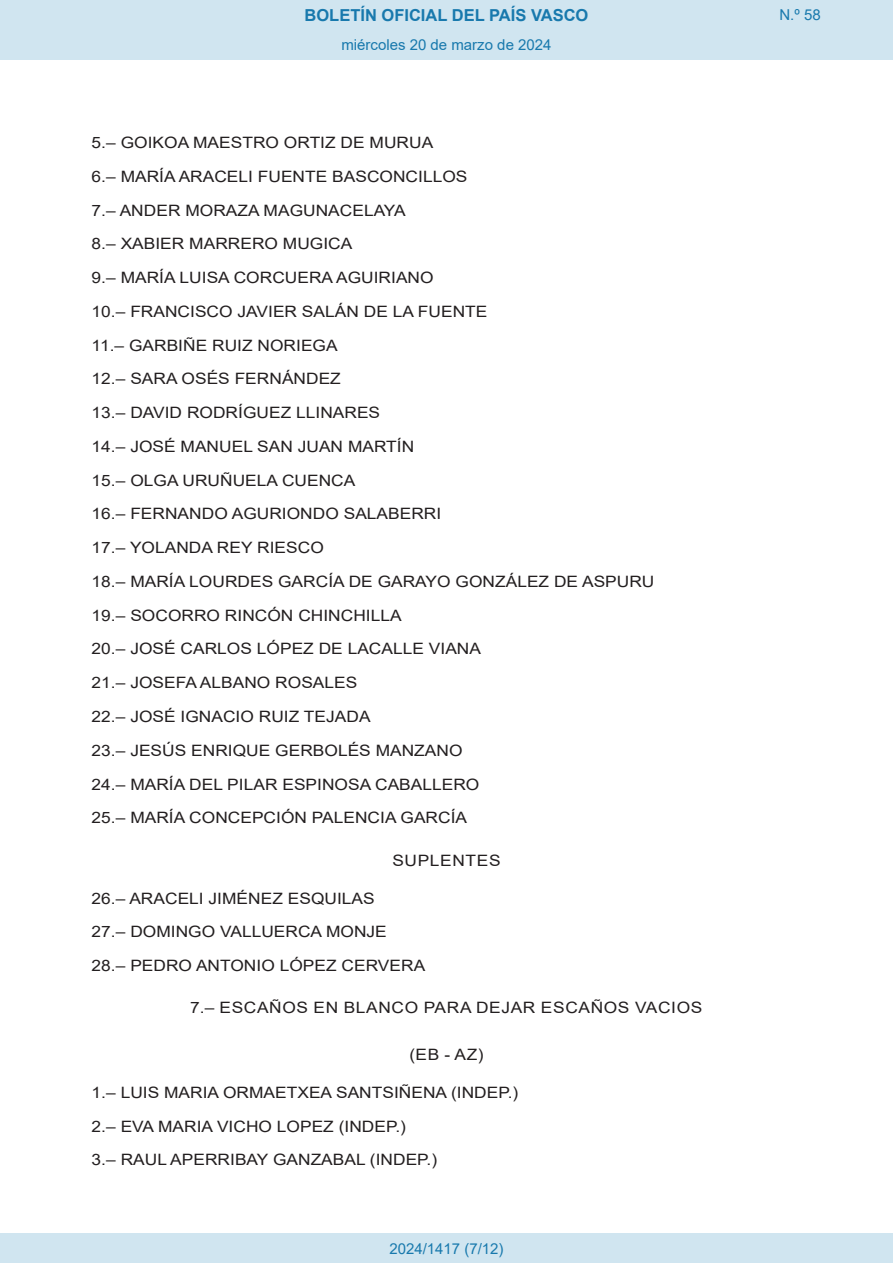
<style>
.page{position:relative;width:893px;height:1263px;background:#fff}
.page>*{position:absolute;margin:0;border:0;box-sizing:border-box;transform-origin:0 0}
.t1{font:700 16.5px "Arial";color:#1879ad}
.BOPVDetalle{font:15.6px "Arial";color:#231f20;scale:1.11 1}
.BOPVClave{font:15.6px "Arial";letter-spacing:.035em;color:#231f20;scale:1.11 1}
.Paginacion_Centro{font:15px "Arial";color:#1879ad}
</style>
<div class="page">
<div style="left:0;top:0;width:893px;height:60px;background:#d0e5f0"></div>
<div style="left:0;top:1233px;width:893px;height:30px;background:#d0e5f0"></div>
<p class="t1" style="left:305px;top:3px;width:285px">BOLETÍN OFICIAL DEL PAÍS VASCO</p>
<p class="Paginacion_Centro" style="left:341px;top:35px;width:212px">miércoles 20 de marzo de 2024</p>
<p class="BOPVDetalle" style="left:92px;top:132px;width:309px">5.– GOIKOA MAESTRO ORTIZ DE MURUA</p>
<p class="BOPVDetalle" style="left:92px;top:166px;width:340px">6.– MARÍA ARACELI FUENTE BASCONCILLOS</p>
<p class="BOPVDetalle" style="left:92px;top:199px;width:285px">7.– ANDER MORAZA MAGUNACELAYA</p>
<p class="BOPVDetalle" style="left:92px;top:233px;width:236px">8.– XABIER MARRERO MUGICA</p>
<p class="BOPVDetalle" style="left:92px;top:267px;width:310px">9.– MARÍA LUISA CORCUERA AGUIRIANO</p>
<p class="BOPVDetalle" style="left:92px;top:301px;width:358px">10.– FRANCISCO JAVIER SALÁN DE LA FUENTE</p>
<p class="BOPVDetalle" style="left:92px;top:334px;width:223px">11.– GARBIÑE RUIZ NORIEGA</p>
<p class="BOPVDetalle" style="left:92px;top:368px;width:226px">12.– SARA OSÉS FERNÁNDEZ</p>
<p class="BOPVDetalle" style="left:92px;top:402px;width:261px">13.– DAVID RODRÍGUEZ LLINARES</p>
<p class="BOPVDetalle" style="left:92px;top:436px;width:292px">14.– JOSÉ MANUEL SAN JUAN MARTÍN</p>
<p class="BOPVDetalle" style="left:92px;top:469px;width:239px">15.– OLGA URUÑUELA CUENCA</p>
<p class="BOPVDetalle" style="left:92px;top:503px;width:316px">16.– FERNANDO AGURIONDO SALABERRI</p>
<p class="BOPVDetalle" style="left:92px;top:537px;width:211px">17.– YOLANDA REY RIESCO</p>
<p class="BOPVDetalle" style="left:92px;top:571px;width:509px">18.– MARÍA LOURDES GARCÍA DE GARAYO GONZÁLEZ DE ASPURU</p>
<p class="BOPVDetalle" style="left:92px;top:604px;width:281px">19.– SOCORRO RINCÓN CHINCHILLA</p>
<p class="BOPVDetalle" style="left:92px;top:638px;width:352px">20.– JOSÉ CARLOS LÓPEZ DE LACALLE VIANA</p>
<p class="BOPVDetalle" style="left:92px;top:672px;width:241px">21.– JOSEFA ALBANO ROSALES</p>
<p class="BOPVDetalle" style="left:92px;top:706px;width:253px">22.– JOSÉ IGNACIO RUIZ TEJADA</p>
<p class="BOPVDetalle" style="left:92px;top:739px;width:336px">23.– JESÚS ENRIQUE GERBOLÉS MANZANO</p>
<p class="BOPVDetalle" style="left:92px;top:773px;width:351px">24.– MARÍA DEL PILAR ESPINOSA CABALLERO</p>
<p class="BOPVDetalle" style="left:92px;top:807px;width:340px">25.– MARÍA CONCEPCIÓN PALENCIA GARCÍA</p>
<p class="BOPVClave" style="left:392px;top:849px;width:99px">SUPLENTES</p>
<p class="BOPVDetalle" style="left:92px;top:887px;width:257px">26.– ARACELI JIMÉNEZ ESQUILAS</p>
<p class="BOPVDetalle" style="left:92px;top:921px;width:267px">27.– DOMINGO VALLUERCA MONJE</p>
<p class="BOPVDetalle" style="left:92px;top:955px;width:302px">28.– PEDRO ANTONIO LÓPEZ CERVERA</p>
<p class="BOPVClave" style="left:190px;top:997px;width:463px">7.– ESCAÑOS EN BLANCO PARA DEJAR ESCAÑOS VACIOS</p>
<p class="BOPVClave" style="left:409px;top:1044px;width:68px">(EB - AZ)</p>
<p class="BOPVDetalle" style="left:92px;top:1082px;width:386px">1.– LUIS MARIA ORMAETXEA SANTSIÑENA (INDEP.)</p>
<p class="BOPVDetalle" style="left:92px;top:1115px;width:285px">2.– EVA MARIA VICHO LOPEZ (INDEP.)</p>
<p class="BOPVDetalle" style="left:92px;top:1149px;width:313px">3.– RAUL APERRIBAY GANZABAL (INDEP.)</p>
<p class="Paginacion_Centro" style="left:389px;top:1238px;width:116px">2024/1417 (7/12)</p>
<p class="Paginacion_Centro" style="left:779px;top:5px;width:43px">N.º 58</p>
</div>
